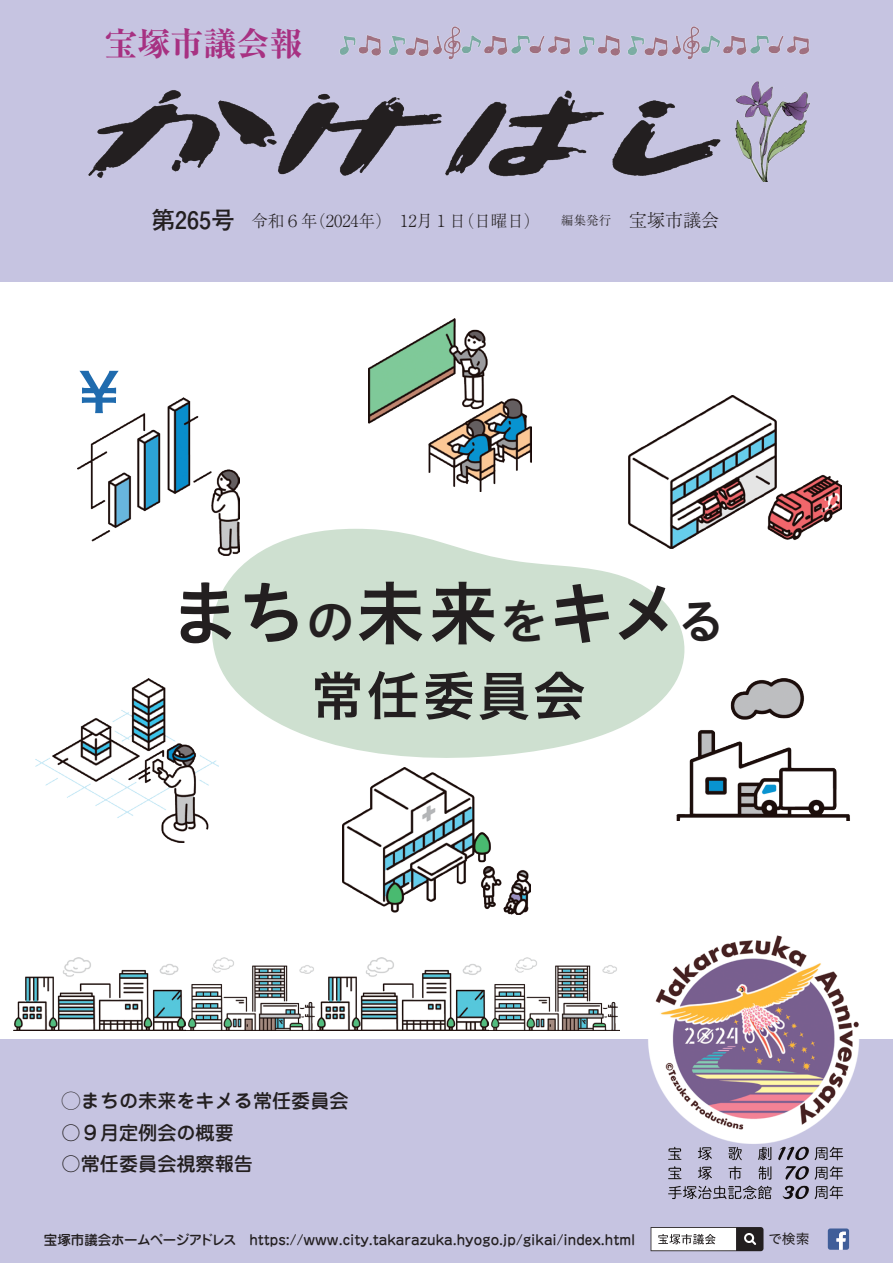
<style>
.page{position:relative;width:893px;height:1263px;background:#c6c4e1}
.page>*{position:absolute;margin:0;border:0;box-sizing:border-box;transform-origin:0 0}
.t1{font:69.15px "Hiragino UD Sans Std W6";color:#231f20}
.t2{font:53.1px "Hiragino UD Sans Std W6";letter-spacing:.045em;color:#231f20}
.t3{font:53.1px "Hira Kaku Std W6";color:#1f6bae}
.t4{font:700 expanded 33px "Ryumin Pr 6";color:#a73182}
.t5{font:700 24px "Futo Go B101 Pr 6";color:#231f20}
.t6{font:500 19.2px "Jun 34 Pro";color:#231f20}
.t7{font:300 18px "Ryumin Pr 6";color:#231f20}
.t8{font:300 16.5px "Ryumin Pr 6";color:#231f20}
.t9{font:13.8px "Hiragino UD Sans Std W4";color:#231f20}
.t10{font:500 13.5px "Jun 34 Pro";color:#231f20}
.t11{font:300 12.45px "Ryumin Pr 6";color:#231f20}
.s1{font-size:47.85px}
</style>
<div class="page">
<svg style="left:651px;top:1227px;width:112px;height:24px"></svg>
<svg style="left:828px;top:1228px;width:21px;height:22px"></svg>
<img style="left:88px;top:90px;width:633px;height:88px">
<img style="left:340px;top:26px;width:231px;height:34px">
<img style="left:579px;top:26px;width:231px;height:34px">
<img style="left:735px;top:81px;width:75px;height:101px">
<div style="left:0;top:282px;width:893px;height:757px;background:#fff"></div>
<svg style="left:212px;top:529px;width:473px;height:238px;fill:#cee0d0"></svg>
<img style="left:13px;top:958px;width:606px;height:73px">
<img style="left:35px;top:679px;width:183px;height:164px">
<img style="left:369px;top:319px;width:163px;height:173px">
<img style="left:628px;top:396px;width:213px;height:153px">
<img style="left:677px;top:679px;width:173px;height:142px">
<img style="left:342px;top:767px;width:189px;height:148px">
<img style="left:78px;top:397px;width:161px;height:158px">
<img style="left:648px;top:935px;width:212px;height:265px">
<h3 class="t4" style="left:105px;top:17px;width:199px">宝塚市議会報</h3>
<h3 class="t5" style="left:151px;top:201px;width:85px">第265号</h3>
<p class="t8" style="left:235px;top:207px;width:298px">　令和６年(2024年)　12月１日(日曜日)</p>
<h3 class="t7" style="left:611px;top:206px;width:109px">　宝塚市議会</h3>
<p class="t11" style="left:561px;top:211px;width:51px">編集発行</p>
<h2 class="t3" style="left:79px;top:352px;width:42px">¥</h2>
<h1 class="t1" style="left:171px;top:560px;width:556px">まち<span class="s1">の</span>未来<span class="s1">を</span>キメ<span class="s1">る</span></h1>
<h2 class="t2" style="left:311px;top:655px;width:276px">常任委員会</h2>
<h3 class="t6" style="left:62px;top:1085px;width:289px">◯まちの未来をキメる常任委員会</h3>
<h3 class="t6" style="left:62px;top:1117px;width:174px">○９月定例会の概要</h3>
<h3 class="t6" style="left:62px;top:1149px;width:193px">○常任委員会視察報告</h3>
<p class="t10" style="left:44px;top:1229px;width:593px">宝塚市議会ホームページアドレス　https://www.city.takarazuka.hyogo.jp/gikai/index.html</p>
<p class="t9" style="left:768px;top:1228px;width:43px">で検索</p>
</div>
